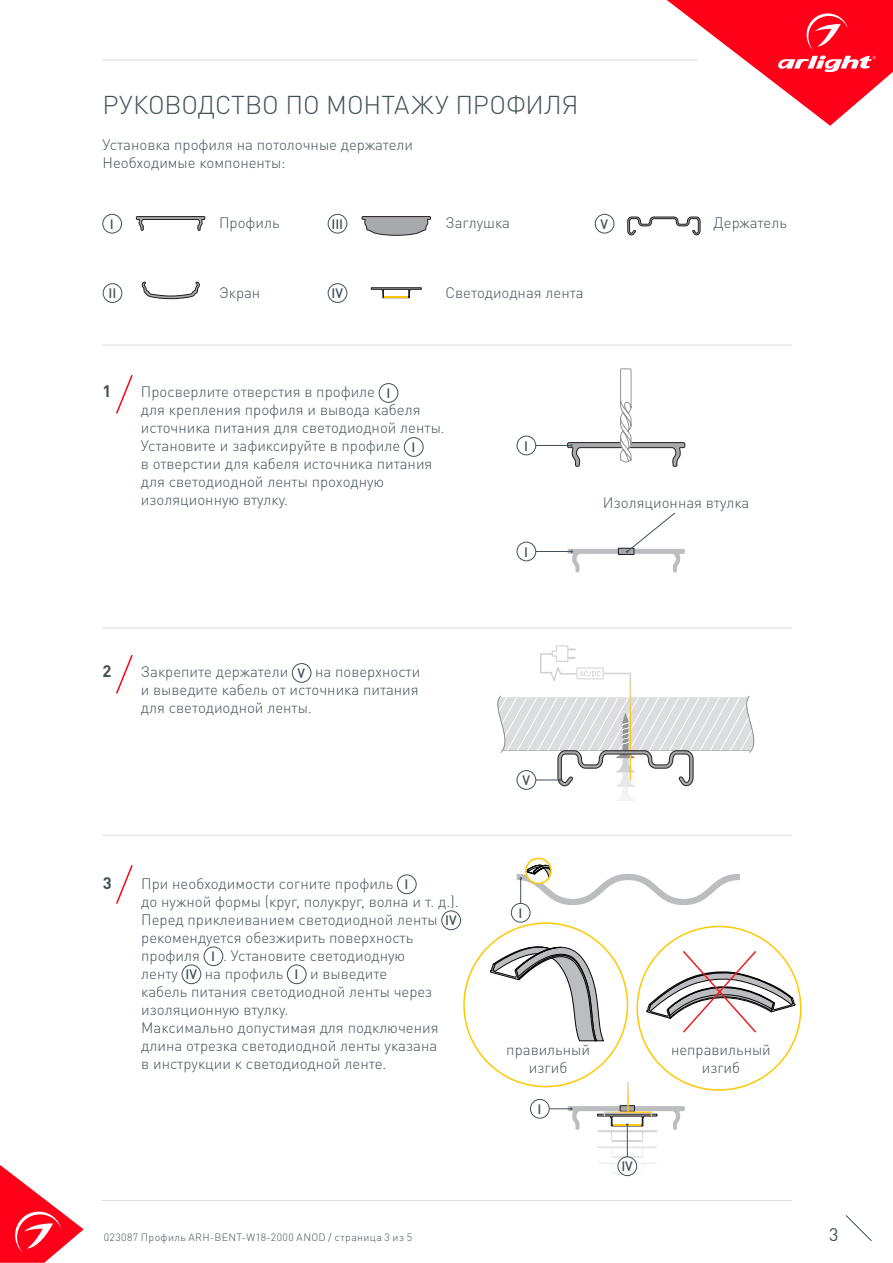
<style>
.page{position:relative;width:893px;height:1263px;background:#fff}
.page>*{position:absolute;margin:0;border:0;box-sizing:border-box;transform-origin:0 0}
.t1{font:300 25.5px "DIN Pro";letter-spacing:-.005em;color:#425159}
.t2{font:18px "DIN Pro";color:#425159}
.t3{font:700 16.5px "DIN Pro";color:#425159}
.t4{font:300 15px/18px "DIN Pro";color:#425159}
.t5{font:500 13.5px "DIN Pro";color:#425159}
.t6{font:300 10.5px "DIN Pro";letter-spacing:.04em;color:#425159}
</style>
<div class="page">
<svg style="left:0;top:1165px;width:84px;height:98px"></svg>
<svg style="left:845px;top:1215px;width:27px;height:26px"></svg>
<svg style="left:667px;top:0;width:226px;height:126px"></svg>
<hr style="left:102px;top:60px;width:595px;height:1px;background:#dcdddf">
<hr style="left:102px;top:1200px;width:689px;height:1px;background:#dcdddf">
<hr style="left:102px;top:345px;width:690px;height:1px;background:#dcdddf">
<hr style="left:102px;top:628px;width:690px;height:1px;background:#dcdddf">
<hr style="left:102px;top:835px;width:690px;height:1px;background:#dcdddf">
<svg style="left:371px;top:287px;width:51px;height:11px"></svg>
<hr style="left:384px;top:296px;width:24px;height:2px;background:#ffc800">
<div style="left:103px;top:214px;width:19px;height:19px;border:1px solid #425159;border-radius:50%"></div>
<div style="left:103px;top:283px;width:19px;height:20px;border:1px solid #425159;border-radius:50%"></div>
<div style="left:328px;top:214px;width:19px;height:19px;border:1px solid #425159;border-radius:50%"></div>
<div style="left:328px;top:283px;width:19px;height:20px;border:1px solid #425159;border-radius:50%"></div>
<div style="left:595px;top:214px;width:19px;height:19px;border:1px solid #425159;border-radius:50%"></div>
<div style="left:292px;top:663px;width:19px;height:19px;border:1px solid #425159;border-radius:50%"></div>
<svg style="left:116px;top:655px;width:17px;height:39px"></svg>
<svg style="left:116px;top:375px;width:17px;height:39px"></svg>
<div style="left:379px;top:383px;width:19px;height:19px;border:1px solid #425159;border-radius:50%"></div>
<div style="left:404px;top:437px;width:19px;height:19px;border:1px solid #425159;border-radius:50%"></div>
<svg style="left:627px;top:217px;width:73px;height:18px"></svg>
<svg style="left:497px;top:645px;width:258px;height:156px"></svg>
<svg style="left:116px;top:865px;width:17px;height:39px"></svg>
<div style="left:618px;top:1157px;width:19px;height:19px;border:1px solid #425159;border-radius:50%"></div>
<div style="left:620px;top:1105px;width:15px;height:6px;border:1px solid #231f20"></div>
<div style="left:397px;top:875px;width:19px;height:19px;border:1px solid #425159;border-radius:50%"></div>
<div style="left:442px;top:911px;width:19px;height:19px;border:1px solid #425159;border-radius:50%"></div>
<div style="left:204px;top:947px;width:19px;height:19px;border:1px solid #425159;border-radius:50%"></div>
<div style="left:182px;top:965px;width:19px;height:19px;border:1px solid #425159;border-radius:50%"></div>
<div style="left:287px;top:965px;width:19px;height:19px;border:1px solid #425159;border-radius:50%"></div>
<div style="left:530px;top:1099px;width:19px;height:19px;border:1px solid #425159;border-radius:50%"></div>
<div style="left:511px;top:903px;width:19px;height:19px;border:1px solid #425159;border-radius:50%"></div>
<svg style="left:549px;top:1106px;width:136px;height:68px"></svg>
<hr style="left:627px;top:1082px;width:2px;height:30px;background:#fff">
<svg style="left:646px;top:949px;width:149px;height:84px"></svg>
<svg style="left:526px;top:858px;width:25px;height:25px"></svg>
<svg style="left:516px;top:865px;width:224px;height:41px"></svg>
<div style="left:525px;top:858px;width:27px;height:26px;border:2px solid #ffc800;border-radius:50%"></div>
<svg style="left:490px;top:945px;width:114px;height:96px"></svg>
<svg style="left:136px;top:216px;width:69px;height:15px"></svg>
<svg style="left:142px;top:282px;width:58px;height:17px"></svg>
<div style="left:517px;top:436px;width:19px;height:19px;border:1px solid #425159;border-radius:50%"></div>
<div style="left:517px;top:542px;width:19px;height:19px;border:1px solid #425159;border-radius:50%"></div>
<hr style="left:536px;top:445px;width:35px;height:1px;background:#425159">
<svg style="left:567px;top:368px;width:118px;height:99px"></svg>
<hr style="left:536px;top:551px;width:35px;height:1px;background:#425159">
<svg style="left:568px;top:512px;width:117px;height:61px"></svg>
<svg style="left:362px;top:216px;width:69px;height:20px"></svg>
<p class="t1" style="left:103px;top:87px;width:477px">РУКОВОДСТВО ПО МОНТАЖУ ПРОФИЛЯ</p>
<p class="t4" style="left:103px;top:134px;width:312px">Установка профиля на потолочные держатели</p>
<p class="t4" style="left:103px;top:152px;width:185px">Необходимые компоненты:</p>
<p class="t5" style="left:110px;top:215px;width:5px">I</p>
<p class="t5" style="left:108px;top:284px;width:9px">II</p>
<p class="t4" style="left:219px;top:213px;width:62px">Профиль</p>
<p class="t5" style="left:331px;top:215px;width:13px">III</p>
<p class="t4" style="left:445px;top:213px;width:66px">Заглушка</p>
<p class="t4" style="left:714px;top:213px;width:75px">Держатель</p>
<p class="t5" style="left:601px;top:215px;width:9px">V</p>
<p class="t4" style="left:219px;top:283px;width:43px">Экран</p>
<p class="t4" style="left:445px;top:283px;width:140px">Светодиодная лента</p>
<p class="t5" style="left:332px;top:284px;width:13px">IV</p>
<p class="t3" style="left:103px;top:380px;width:10px">1</p>
<p class="t4" style="left:141px;top:382px;width:236px">Просверлите отверстия в профиле</p>
<p class="t5" style="left:386px;top:384px;width:5px">I</p>
<p class="t4" style="left:141px;top:400px;width:305px">для крепления профиля и вывода кабеля источника питания для светодиодной ленты.<br>Установите и зафиксируйте в профиле</p>
<p class="t5" style="left:412px;top:438px;width:5px">I</p>
<p class="t4" style="left:141px;top:454px;width:293px">в отверстии для кабеля источника питания для светодиодной ленты проходную изоляционную втулку.</p>
<p class="t3" style="left:103px;top:660px;width:10px">2</p>
<p class="t4" style="left:141px;top:662px;width:149px">Закрепите держатели</p>
<p class="t5" style="left:298px;top:664px;width:9px">V</p>
<p class="t4" style="left:141px;top:662px;width:281px;text-align:justify;text-indent:174px">на поверхности и выведите кабель от источника питания для светодиодной ленты.</p>
<p class="t3" style="left:103px;top:871px;width:10px">3</p>
<p class="t4" style="left:141px;top:874px;width:254px">При необходимости согните профиль</p>
<p class="t5" style="left:405px;top:875px;width:5px">I</p>
<p class="t4" style="left:141px;top:892px;width:319px">до нужной формы (круг, полукруг, волна и т. д.).<br>Перед приклеиванием светодиодной ленты</p>
<p class="t5" style="left:445px;top:911px;width:13px">IV</p>
<p class="t4" style="left:141px;top:928px;width:273px">рекомендуется обезжирить поверхность профиля</p>
<p class="t5" style="left:211px;top:947px;width:5px">I</p>
<p class="t4" style="left:223px;top:946px;width:184px">. Установите светодиодную</p>
<p class="t4" style="left:141px;top:964px;width:38px">ленту</p>
<p class="t5" style="left:185px;top:965px;width:13px">IV</p>
<p class="t4" style="left:205px;top:964px;width:80px">на профиль</p>
<p class="t5" style="left:295px;top:965px;width:5px">I</p>
<p class="t4" style="left:141px;top:964px;width:299px;text-indent:169px">и выведите<br>кабель питания светодиодной ленты через изоляционную втулку.<br>Максимально допустимая для подключения длина отрезка светодиодной ленты указана в инструкции к светодиодной ленте.</p>
<p class="t5" style="left:524px;top:437px;width:5px">I</p>
<p class="t5" style="left:524px;top:543px;width:5px">I</p>
<p class="t4" style="left:603px;top:493px;width:148px">Изоляционная втулка</p>
<p class="t5" style="left:522px;top:771px;width:9px">V</p>
<p class="t5" style="left:518px;top:904px;width:5px">I</p>
<p class="t4" style="left:506px;top:1040px;width:85px">правильный</p>
<p class="t4" style="left:529px;top:1058px;width:40px">изгиб</p>
<p class="t5" style="left:538px;top:1100px;width:5px">I</p>
<p class="t5" style="left:621px;top:1157px;width:13px">IV</p>
<p class="t4" style="left:671px;top:1040px;width:101px">неправильный</p>
<p class="t4" style="left:702px;top:1058px;width:40px">изгиб</p>
<p class="t6" style="left:104px;top:1230px;width:310px">023087 Профиль ARH-BENT-W18-2000 ANOD / страница 3 из 5</p>
<p class="t2" style="left:829px;top:1222px;width:11px">3</p>
</div>
